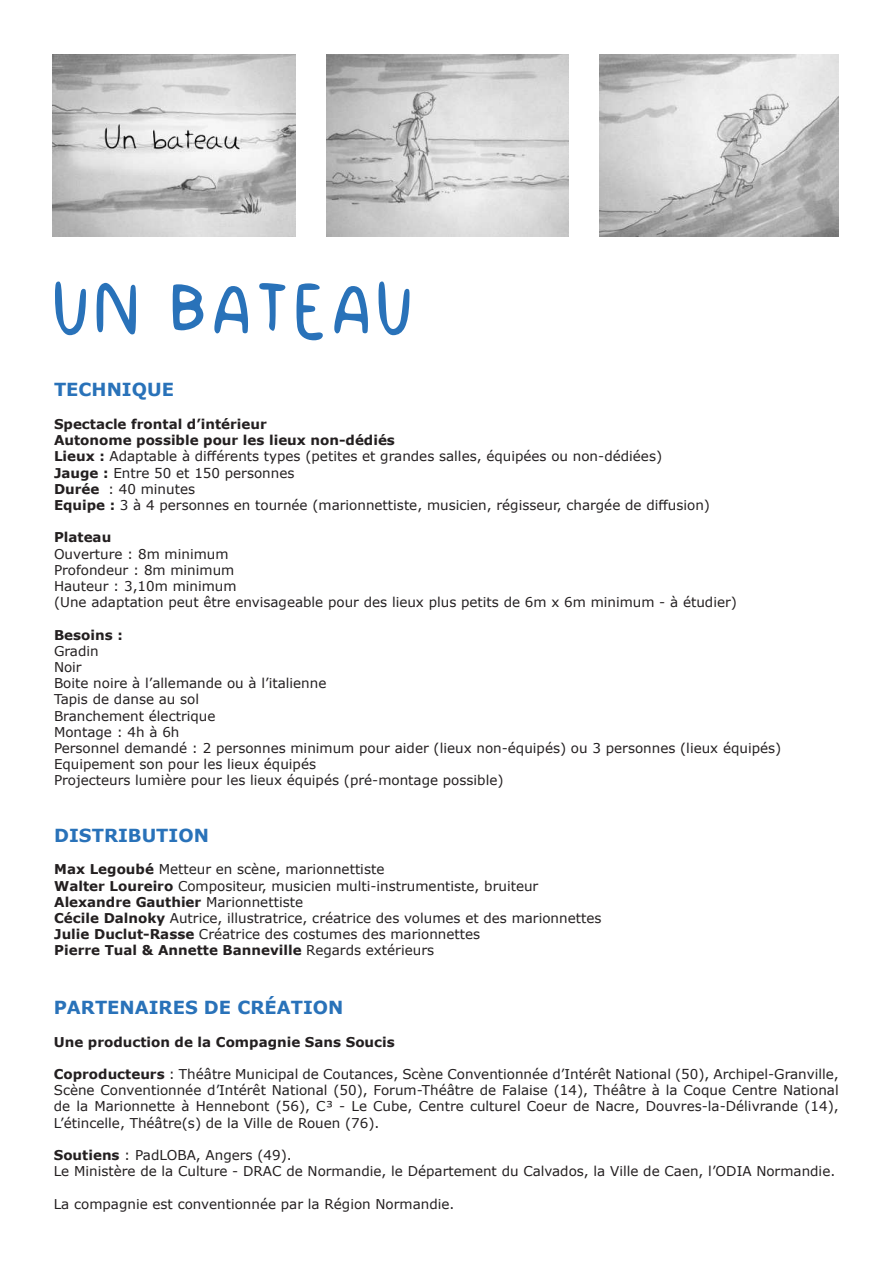
<style>
.page{position:relative;width:893px;height:1263px;background:#fff}
.page>*{position:absolute;margin:0;border:0;box-sizing:border-box;transform-origin:0 0}
.t1{font:105px "Handwriting";color:#2972b9}
.t2{font:700 18px "Verdana";color:#2972b9}
.t3{font:13.5px/16.2px "Verdana";color:#231f20}
.t4{font:700 13.5px "Verdana";color:#231f20}
.s1{font-weight:700}
</style>
<div class="page">
<img style="left:52px;top:54px;width:244px;height:183px">
<img style="left:327px;top:55px;width:242px;height:182px">
<img style="left:600px;top:55px;width:239px;height:182px">
<h1 class="t1" style="left:50px;top:251px;width:366px">UN BATEAU</h1>
<h2 class="t2" style="left:54px;top:377px;width:121px">TECHNIQUE</h2>
<p class="t3" style="left:54px;top:416px;width:658px"><span class="s1">Spectacle frontal d’intérieur<br>Autonome possible pour les lieux non-dédiés<br>Lieux :</span> Adaptable à différents types (petites et grandes salles, équipées ou non-dédiées)<br><span class="s1">Jauge :</span> Entre 50 et 150 personnes<br><span class="s1">Durée</span> : 40 minutes<br><span class="s1">Equipe :</span> 3 à 4 personnes en tournée (marionnettiste, musicien, régisseur, chargée de diffusion)</p>
<p class="t4" style="left:54px;top:528px;width:59px">Plateau</p>
<p class="t3" style="left:54px;top:545px;width:684px">Ouverture : 8m minimum<br>Profondeur : 8m minimum<br>Hauteur : 3,10m minimum<br>(Une adaptation peut être envisageable pour des lieux plus petits de 6m x 6m minimum - à étudier)</p>
<p class="t4" style="left:54px;top:625px;width:70px">Besoins :</p>
<p class="t3" style="left:54px;top:642px;width:729px">Gradin<br>Noir<br>Boite noire à l’allemande ou à l’italienne<br>Tapis de danse au sol<br>Branchement électrique<br>Montage : 4h à 6h<br>Personnel demandé : 2 personnes minimum pour aider (lieux non-équipés) ou 3 personnes (lieux équipés)<br>Equipement son pour les lieux équipés<br>Projecteurs lumière pour les lieux équipés (pré-montage possible)</p>
<h2 class="t2" style="left:54px;top:823px;width:156px">DISTRIBUTION</h2>
<p class="t3" style="left:54px;top:861px;width:549px"><span class="s1">Max Legoubé</span> Metteur en scène, marionnettiste<br><span class="s1">Walter Loureiro</span> Compositeur, musicien multi-instrumentiste, bruiteur <span class="s1">Alexandre Gauthier</span> Marionnettiste<br><span class="s1">Cécile Dalnoky</span> Autrice, illustratrice, créatrice des volumes et des marionnettes <span class="s1">Julie Duclut-Rasse</span> Créatrice des costumes des marionnettes<br><span class="s1">Pierre Tual &amp; Annette Banneville</span> Regards extérieurs</p>
<h2 class="t2" style="left:54px;top:995px;width:291px">PARTENAIRES DE CRÉATION</h2>
<p class="t4" style="left:54px;top:1032px;width:343px">Une production de la Compagnie Sans Soucis</p>
<p class="t3" style="left:54px;top:1066px;width:786px;text-align:justify"><span class="s1">Coproducteurs</span> : Théâtre Municipal de Coutances, Scène Conventionnée d’Intérêt National (50), Archipel-Granville, Scène Conventionnée d’Intérêt National (50), Forum-Théâtre de Falaise (14), Théâtre à la Coque Centre National de la Marionnette à Hennebont (56), C³ - Le Cube, Centre culturel Coeur de Nacre, Douvres-la-Délivrande (14), L’étincelle, Théâtre(s) de la Ville de Rouen (76).</p>
<p class="t3" style="left:54px;top:1147px;width:783px"><span class="s1">Soutiens</span> : PadLOBA, Angers (49).<br>Le Ministère de la Culture - DRAC de Normandie, le Département du Calvados, la Ville de Caen, l’ODIA Normandie.</p>
<p class="t3" style="left:54px;top:1195px;width:402px">La compagnie est conventionnée par la Région Normandie.</p>
</div>
